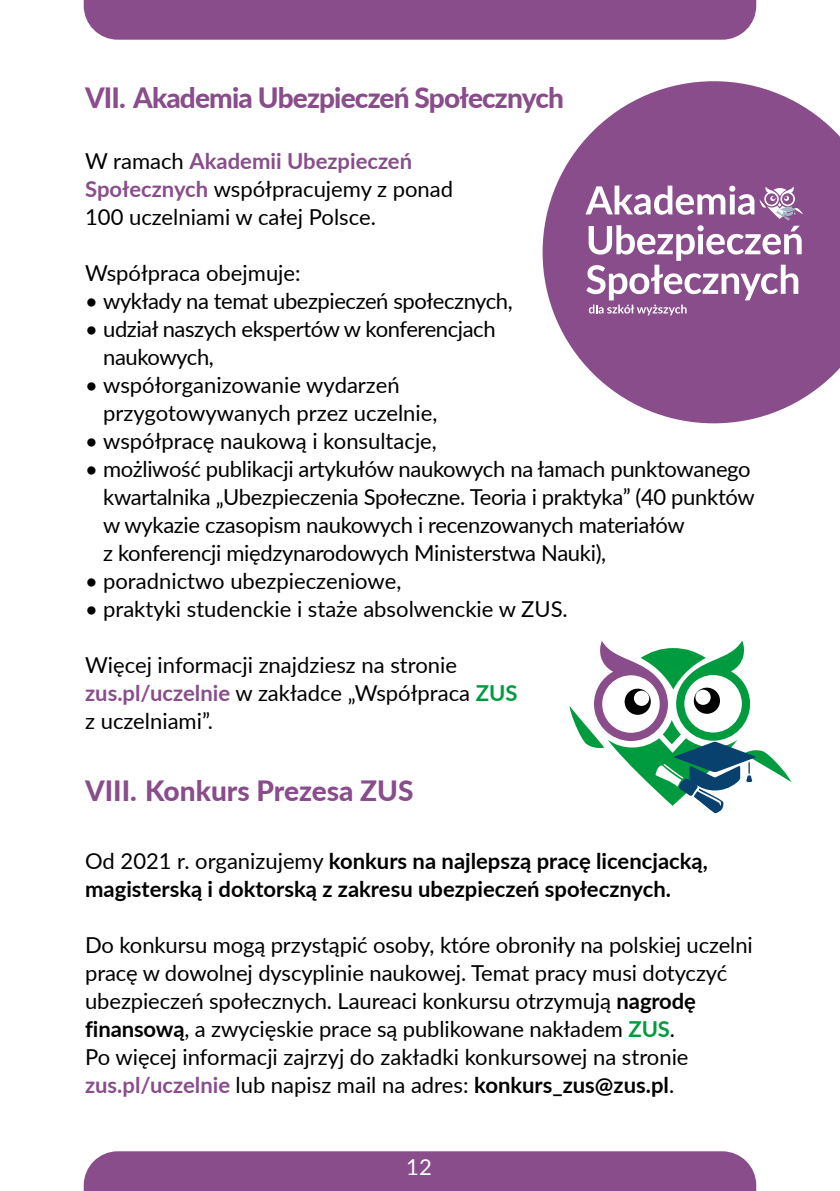
<style>
.page{position:relative;width:840px;height:1191px;background:#fff}
.page>*{position:absolute;margin:0;border:0;box-sizing:border-box;transform-origin:0 0}
._1_Nagłówek_A_H2{font:800 28px "Lato";letter-spacing:-.03em;color:#894d8b}
._1_Nagłówek_A_H2-2{font:800 28px "Lato";color:#894d8b}
._11_14_tekst_podstawowy{font:22px/28px "Lato";letter-spacing:-.005em;color:#000}
._11_14_tekst_podstawowy-2{font:700 22px/28px "Lato";color:#000}
._11_14_tekst_bez_odst{font:22px/28px "Lato";color:#000}
.t1{font:22px "Lato";color:#fff}
.s1{font-weight:700;color:#894d8b}
.s2{font-weight:700;color:#009b3e}
.s3{font-weight:400}
.s4{font-weight:700}
</style>
<div class="page">
<div style="left:84px;top:1151px;width:671px;height:40px;background:#894d8b"></div>
<div style="left:84px;top:0;width:671px;height:40px;background:#894d8b"></div>
<svg style="left:542px;top:81px;width:297px;height:342px;fill:#894d8b"></svg>
<svg style="left:585px;top:186px;width:217px;height:129px"></svg>
<svg style="left:569px;top:640px;width:222px;height:173px"></svg>
<h2 class="_1_Nagłówek_A_H2" style="left:85px;top:77px;width:480px">VII. Akademia Ubezpieczeń Społecznych</h2>
<p class="_11_14_tekst_bez_odst" style="left:85px;top:146px;width:369px">W ramach <span class="s1">Akademii Ubezpieczeń<br>Społecznych</span> współpracujemy z ponad<br>100 uczelniami w całej Polsce.</p>
<p class="_11_14_tekst_podstawowy" style="left:85px;top:258px;width:217px">Współpraca obejmuje:</p>
<p class="_11_14_tekst_podstawowy" style="left:85px;top:286px;width:429px">• wykłady na temat ubezpieczeń społecznych,</p>
<p class="_11_14_tekst_podstawowy" style="left:103px;top:314px;width:394px;text-indent:-18px">• udział naszych ekspertów w konferencjach naukowych,</p>
<p class="_11_14_tekst_podstawowy" style="left:103px;top:370px;width:335px;text-indent:-18px">• współorganizowanie wydarzeń przygotowywanych przez uczelnie,</p>
<p class="_11_14_tekst_podstawowy" style="left:85px;top:426px;width:353px">• współpracę naukową i konsultacje,</p>
<p class="_11_14_tekst_podstawowy" style="left:103px;top:454px;width:652px;text-indent:-18px">• możliwość publikacji artykułów naukowych na łamach punktowanego kwartalnika „Ubezpieczenia Społeczne. Teoria i praktyka” (40 punktów w wykazie czasopism naukowych i recenzowanych materiałów<br>z konferencji międzynarodowych Ministerstwa Nauki),</p>
<p class="_11_14_tekst_podstawowy" style="left:85px;top:566px;width:317px">• poradnictwo ubezpieczeniowe,</p>
<p class="_11_14_tekst_podstawowy" style="left:85px;top:594px;width:484px">• praktyki studenckie i staże absolwenckie w ZUS.</p>
<p class="_11_14_tekst_podstawowy" style="left:85px;top:650px;width:433px">Więcej informacji znajdziesz na stronie <span class="s1">zus.pl/uczelnie</span> w zakładce „Współpraca <span class="s2">ZUS </span>z uczelniami”.</p>
<h2 class="_1_Nagłówek_A_H2-2" style="left:85px;top:770px;width:330px">VIII. Konkurs Prezesa ZUS</h2>
<p class="_11_14_tekst_podstawowy-2" style="left:85px;top:846px;width:624px"><span class="s3">Od 2021 r. organizujemy</span> konkurs na najlepszą pracę licencjacką, magisterską i doktorską z zakresu ubezpieczeń społecznych.</p>
<p class="_11_14_tekst_podstawowy" style="left:85px;top:930px;width:668px">Do konkursu mogą przystąpić osoby, które obroniły na polskiej uczelni pracę w dowolnej dyscyplinie naukowej. Temat pracy musi dotyczyć ubezpieczeń społecznych. Laureaci konkursu otrzymują <span class="s4">nagrodę finansową</span>, a zwycięskie prace są publikowane nakładem <span class="s2">ZUS</span>.<br>Po więcej informacji zajrzyj do zakładki konkursowej na stronie <span class="s1">zus.pl/uczelnie</span> lub napisz mail na adres: <span class="s4">konkurs_zus@zus.pl</span>.</p>
<p class="t1" style="left:406px;top:1151px;width:27px">12</p>
</div>
